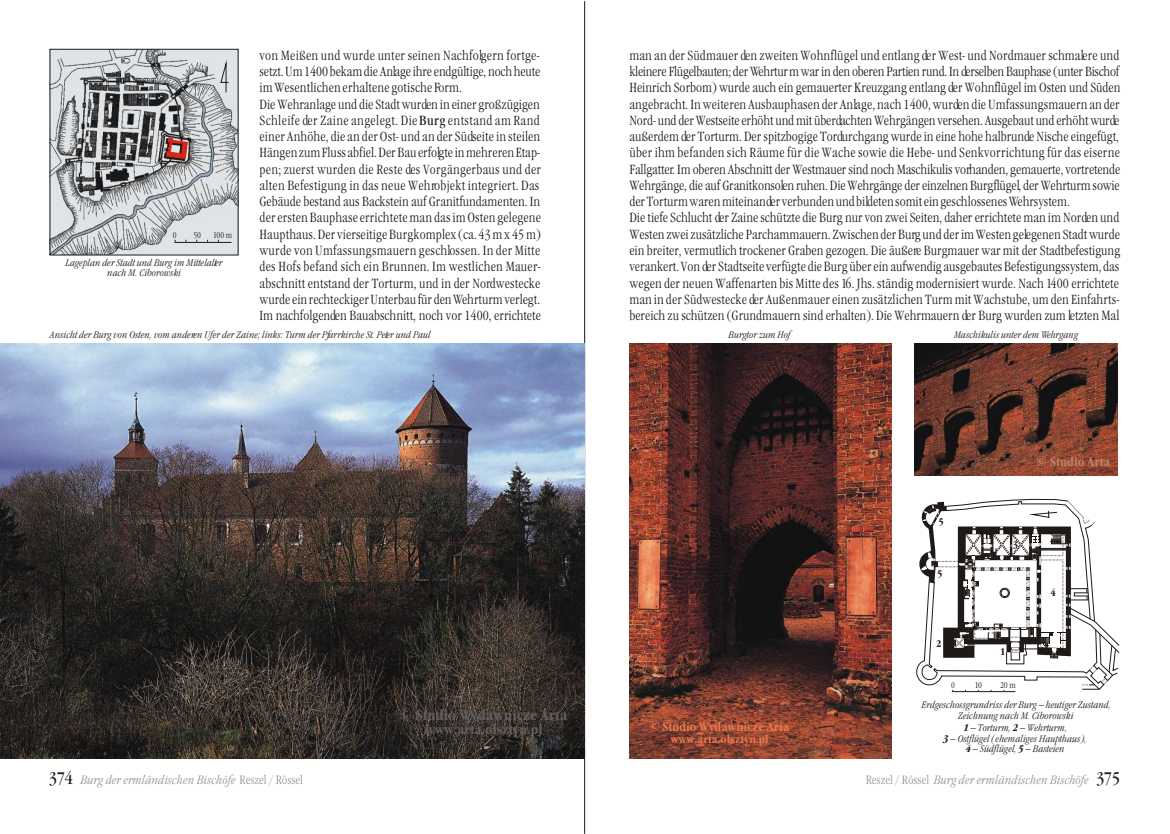
<style>
.page{position:relative;width:1170px;height:834px;background:#fff}
.page>*{position:absolute;margin:0;border:0;box-sizing:border-box;transform-origin:0 0}
.t1{font:700 15px "Garam Itc TEE Con";color:#615e5c}
.t2{font:13.75px/16.2px "Garam Itc TEE Lig Con";color:#1f1a17}
.t3{font:700 13.75px "Garam Itc TEE Con";color:#615e5c}
.t4{font:700 12.88px "Garam Itc TEE Con";color:#bd8269}
.t5{font:italic 12.5px "Garam Itc TEE Lig Con";color:#969494}
.t6{font:700 12.5px "Garam Itc TEE Con";color:#e8784d}
.t7{font:700 11.5px "Garam Itc TEE Con";color:#e8784d}
.t8{font:italic 10px/10.6px "Garam Itc TEE Lig Con";color:#1f1a17;text-align:center}
.t9{font:700 10px "Garam Itc TEE Con";color:#1f1a17}
.t10{font:8.75px "Garam Itc TEE Lig Con";color:#1f1a17}
.s1{font-family:"Garam Itc TEE Con"}
.s2{font-size:17.5px}
.s3{font-size:14.62px}
.s4{font-size:15px}
.s5{font-family:"Garam Itc TEE Con";font-weight:700}
.s6{font-family:"Garam Itc TEE Con";font-style:normal;font-size:17.5px;color:#1f1a17}
.s7{font-style:normal}
</style>
<div class="page">
<hr style="left:584px;top:1px;width:1px;height:833px;background:#1f1a17">
<img style="left:914px;top:343px;width:204px;height:132px">
<img style="left:0;top:343px;width:585px;height:415px">
<img style="left:629px;top:343px;width:263px;height:415px">
<img style="left:52px;top:51px;width:184px;height:202px">
<svg style="left:220px;top:59px;width:9px;height:34px"></svg>
<hr style="left:174px;top:242px;width:58px;height:1px;background:#1f1a17">
<svg style="left:164px;top:137px;width:24px;height:23px"></svg>
<hr style="left:952px;top:691px;width:63px;height:1px;background:#1f1a17">
<svg style="left:916px;top:499px;width:204px;height:192px"></svg>
<p class="t2" style="left:260px;top:47px;width:283px">von Meißen und wurde unter seinen Nachfolgern fortge&shy;setzt. Um 1400 bekam die Anlage ihre endgültige, noch heute im Wesentlichen erhaltene gotische Form.<br>Die Wehranlage und die Stadt wurden in einer großzügigen Schleife der Zaine angelegt. Die <span class="s1">Burg</span> entstand am Rand einer Anhöhe, die an der Ost- und an der Südseite in steilen Hängen zum Fluss abfiel. Der Bau erfolgte in mehreren Etap&shy;pen; zuerst wurden die Reste des Vorgängerbaus und der alten Befestigung in das neue Wehrobjekt integriert. Das Gebäude bestand aus Backstein auf Granitfundamenten. In der ersten Bauphase errichtete man das im Osten gelegene Haupthaus. Der vierseitige Burgkomplex (ca. 43 m x 45 m) wurde von Umfassungsmauern geschlossen. In der Mitte des Hofs befand sich ein Brunnen. Im westlichen Mauer&shy;abschnitt entstand der Torturm, und in der Nordwestecke wurde ein rechteckiger Unterbau für den Wehrturm verlegt.<br>Im nachfolgenden Bauabschnitt, noch vor 1400, errichtete</p>
<p class="t2" style="left:629px;top:47px;width:493px">man an der Südmauer den zweiten Wohnflügel und entlang der West- und Nordmauer schmalere und kleinere Flügelbauten; der Wehrturm war in den oberen Partien rund. In derselben Bauphase (unter Bischof Heinrich Sorbom) wurde auch ein gemauerter Kreuzgang entlang der Wohnflügel im Osten und Süden angebracht. In weiteren Ausbauphasen der Anlage, nach 1400, wurden die Umfassungsmauern an der Nord- und der Westseite erhöht und mit überdachten Wehrgängen versehen. Ausgebaut und erhöht wurde außerdem der Torturm. Der spitzbogige Tordurchgang wurde in eine hohe halbrunde Nische eingefügt, über ihm befanden sich Räume für die Wache sowie die Hebe- und Senkvorrichtung für das eiserne Fallgatter. Im oberen Abschnitt der Westmauer sind noch Maschikulis vorhanden, gemauerte, vortretende Wehrgänge, die auf Granitkonsolen ruhen. Die Wehrgänge der einzelnen Burgflügel, der Wehrturm sowie der Torturm waren miteinander verbunden und bildeten somit ein geschlossenes Wehrsystem.<br>Die tiefe Schlucht der Zaine schützte die Burg nur von zwei Seiten, daher errichtete man im Norden und Westen zwei zusätzliche Parchammauern. Zwischen der Burg und der im Westen gelegenen Stadt wurde ein breiter, vermutlich trockener Graben gezogen. Die äußere Burgmauer war mit der Stadtbefestigung verankert. Von der Stadtseite verfügte die Burg über ein aufwendig ausgebautes Befestigungssystem, das wegen der neuen Waffenarten bis Mitte des 16. Jhs. ständig modernisiert wurde. Nach 1400 errichtete man in der Südwestecke der Außenmauer einen zusätzlichen Turm mit Wachstube, um den Einfahrts&shy;bereich zu schützen (Grundmauern sind erhalten). Die Wehrmauern der Burg wurden zum letzten Mal</p>
<p class="t8" style="left:50px;top:329px;width:382px">Ansicht der Burg von Osten, vom anderen Ufer der Zaine; links: Turm der Pfarrkirche St. Peter und Paul</p>
<p class="t8" style="left:729px;top:329px;width:64px">Burgtor zum Hof</p>
<p class="t8" style="left:954px;top:329px;width:126px">Maschikulis unter dem Wehrgang</p>
<p class="t10" style="left:173px;top:230px;width:5px">0</p>
<p class="t10" style="left:193px;top:230px;width:9px">50</p>
<p class="t10" style="left:213px;top:230px;width:21px">100 m</p>
<p class="t8" style="left:66px;top:257px;width:158px">Lageplan der Stadt und Burg im Mittelalter nach M. Ciborowski</p>
<p class="t1" style="left:399px;top:706px;width:169px"><span class="s2">©</span> Studio Wydawnicze Arta</p>
<p class="t3" style="left:425px;top:721px;width:119px">www.arta.olsztyn.pl</p>
<p class="t6" style="left:649px;top:720px;width:142px"><span class="s3">©</span> Studio Wydawnicze Arta</p>
<p class="t7" style="left:670px;top:732px;width:100px">www.arta.olsztyn.pl</p>
<p class="t4" style="left:1036px;top:454px;width:76px"><span class="s4">©</span> Studio Arta</p>
<p class="t9" style="left:939px;top:515px;width:7px">5</p>
<p class="t9" style="left:937px;top:568px;width:7px">5</p>
<p class="t9" style="left:1013px;top:539px;width:7px">3</p>
<p class="t9" style="left:936px;top:638px;width:7px">2</p>
<p class="t9" style="left:1000px;top:646px;width:7px">1</p>
<p class="t10" style="left:951px;top:680px;width:5px">0</p>
<p class="t10" style="left:975px;top:680px;width:9px">10</p>
<p class="t10" style="left:1000px;top:680px;width:17px">20m</p>
<p class="t9" style="left:1050px;top:587px;width:7px">4</p>
<p class="t8" style="left:921px;top:699px;width:191px;line-height:11px">Erdgeschossgrundriss der Burg — heutiger Zustand,<br>Zeichnung nach M. Ciborowski</p>
<p class="t8" style="left:943px;top:722px;width:145px"><span class="s5">1</span> — Torturm, <span class="s5">2</span> — Wehrturm,<br><span class="s5">3</span> — Ostflügel (ehemaliges Haupthaus),<br><span class="s5">4</span> — Südflügel, <span class="s5">5</span> — Basteien</p>
<p class="t5" style="left:49px;top:772px;width:256px"><span class="s6">374</span> Burg der ermländischen Bischöfe <span class="s7">Reszel / Rössel</span></p>
<p class="t5" style="left:866px;top:772px;width:256px"><span class="s7">Reszel / Rössel</span> Burg der ermländischen Bischöfe <span class="s6">375</span></p>
</div>
